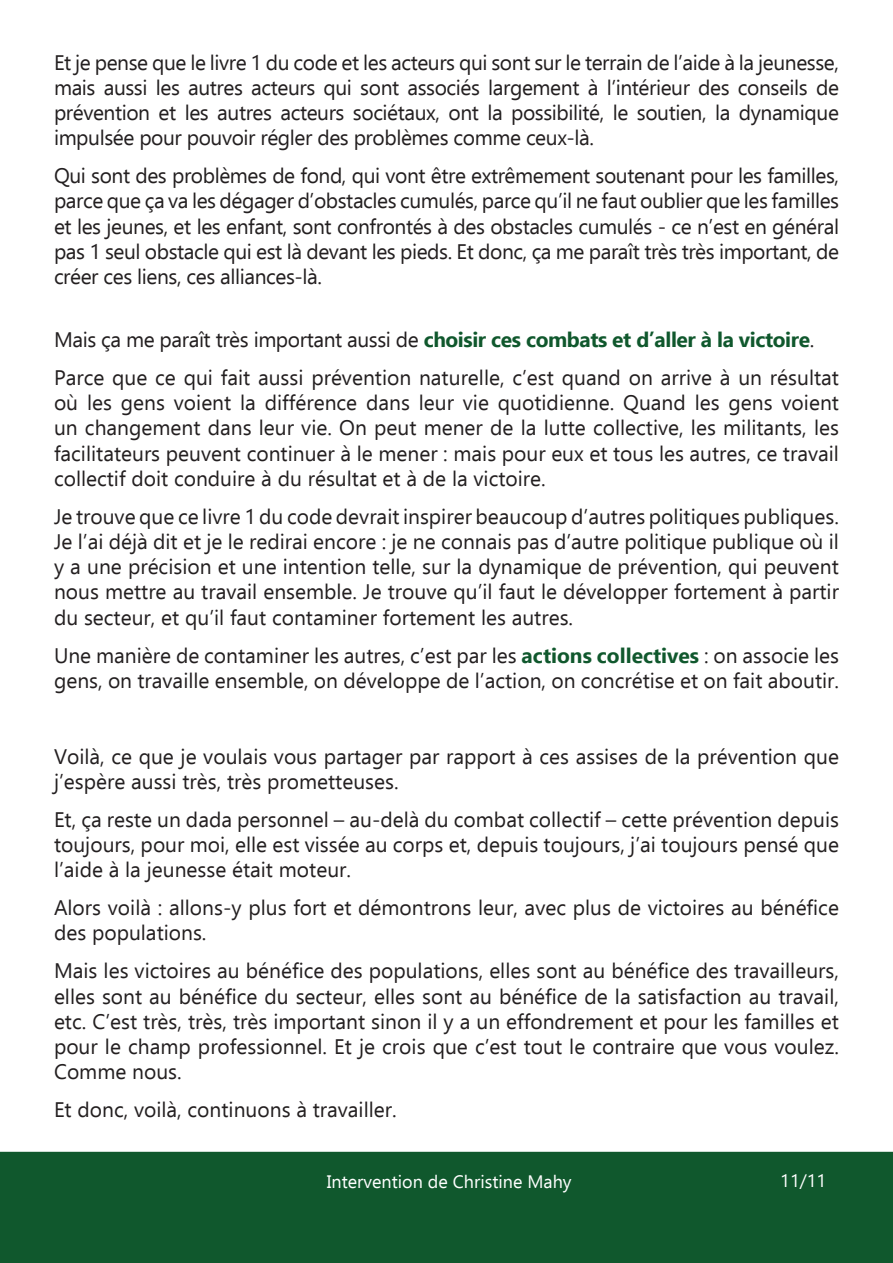
<style>
.page{position:relative;width:893px;height:1263px;background:#fff}
.page>*{position:absolute;margin:0;border:0;box-sizing:border-box;transform-origin:0 0}
.paragraphe_normal{font:21px/25.2px "Ebrima";color:#231f20;text-align:justify}
.paragraphe_normal-2{font:700 21px "Ebrima";letter-spacing:-.02em;color:#10582d}
.t1{font:18px "Ebrima";color:#fff}
.s1{font-weight:400;color:#231f20}
.s2{font-weight:700;color:#10582d}
</style>
<div class="page">
<div style="left:0;top:1152px;width:893px;height:111px;background:#10582d"></div>
<p class="paragraphe_normal" style="left:54px;top:49px;width:786px">Et je pense que le livre 1 du code et les acteurs qui sont sur le terrain de l’aide à la jeunesse, mais aussi les autres acteurs qui sont associés largement à l’intérieur des conseils de prévention et les autres acteurs sociétaux, ont la possibilité, le soutien, la dynamique impulsée pour pouvoir régler des problèmes comme ceux-là.</p>
<p class="paragraphe_normal" style="left:54px;top:162px;width:787px">Qui sont des problèmes de fond, qui vont être extrêmement soutenant pour les familles, parce que ça va les dégager d’obstacles cumulés, parce qu’il ne faut oublier que les familles et les jeunes, et les enfant, sont confrontés à des obstacles cumulés - ce n’est en général pas 1 seul obstacle qui est là devant les pieds. Et donc, ça me paraît très très important, de créer ces liens, ces alliances-là.</p>
<p class="paragraphe_normal-2" style="left:54px;top:323px;width:762px"><span class="s1">Mais ça me paraît très important aussi de</span> choisir ces combats et d’aller à la victoire<span class="s1">.</span></p>
<p class="paragraphe_normal" style="left:54px;top:364px;width:786px">Parce que ce qui fait aussi prévention naturelle, c’est quand on arrive à un résultat où les gens voient la différence dans leur vie quotidienne. Quand les gens voient un changement dans leur vie. On peut mener de la lutte collective, les militants, les facilitateurs peuvent continuer à le mener : mais pour eux et tous les autres, ce travail collectif doit conduire à du résultat et à de la victoire.</p>
<p class="paragraphe_normal" style="left:54px;top:503px;width:786px">Je trouve que ce livre 1 du code devrait inspirer beaucoup d’autres politiques publiques.<br>Je l’ai déjà dit et je le redirai encore : je ne connais pas d’autre politique publique où il y a une précision et une intention telle, sur la dynamique de prévention, qui peuvent nous mettre au travail ensemble. Je trouve qu’il faut le développer fortement à partir du secteur, et qu’il faut contaminer fortement les autres.</p>
<p class="paragraphe_normal" style="left:54px;top:642px;width:787px">Une manière de contaminer les autres, c’est par les <span class="s2">actions collectives</span> : on associe les gens, on travaille ensemble, on développe de l’action, on concrétise et on fait aboutir.</p>
<p class="paragraphe_normal" style="left:54px;top:743px;width:786px">Voilà, ce que je voulais vous partager par rapport à ces assises de la prévention que j’espère aussi très, très prometteuses.</p>
<p class="paragraphe_normal" style="left:54px;top:806px;width:786px">Et, ça reste un dada personnel – au-delà du combat collectif – cette prévention depuis toujours, pour moi, elle est vissée au corps et, depuis toujours, j’ai toujours pensé que l’aide à la jeunesse était moteur.</p>
<p class="paragraphe_normal" style="left:54px;top:894px;width:786px">Alors voilà : allons-y plus fort et démontrons leur, avec plus de victoires au bénéfice des populations.</p>
<p class="paragraphe_normal" style="left:54px;top:958px;width:786px">Mais les victoires au bénéfice des populations, elles sont au bénéfice des travailleurs, elles sont au bénéfice du secteur, elles sont au bénéfice de la satisfaction au travail, etc. C’est très, très, très important sinon il y a un effondrement et pour les familles et pour le champ professionnel. Et je crois que c’est tout le contraire que vous voulez.<br>Comme nous.</p>
<p class="paragraphe_normal" style="left:54px;top:1096px;width:344px">Et donc, voilà, continuons à travailler.</p>
<p class="t1" style="left:327px;top:1168px;width:246px">Intervention de Christine Mahy</p>
<p class="t1" style="left:780px;top:1168px;width:47px">11/11</p>
</div>
